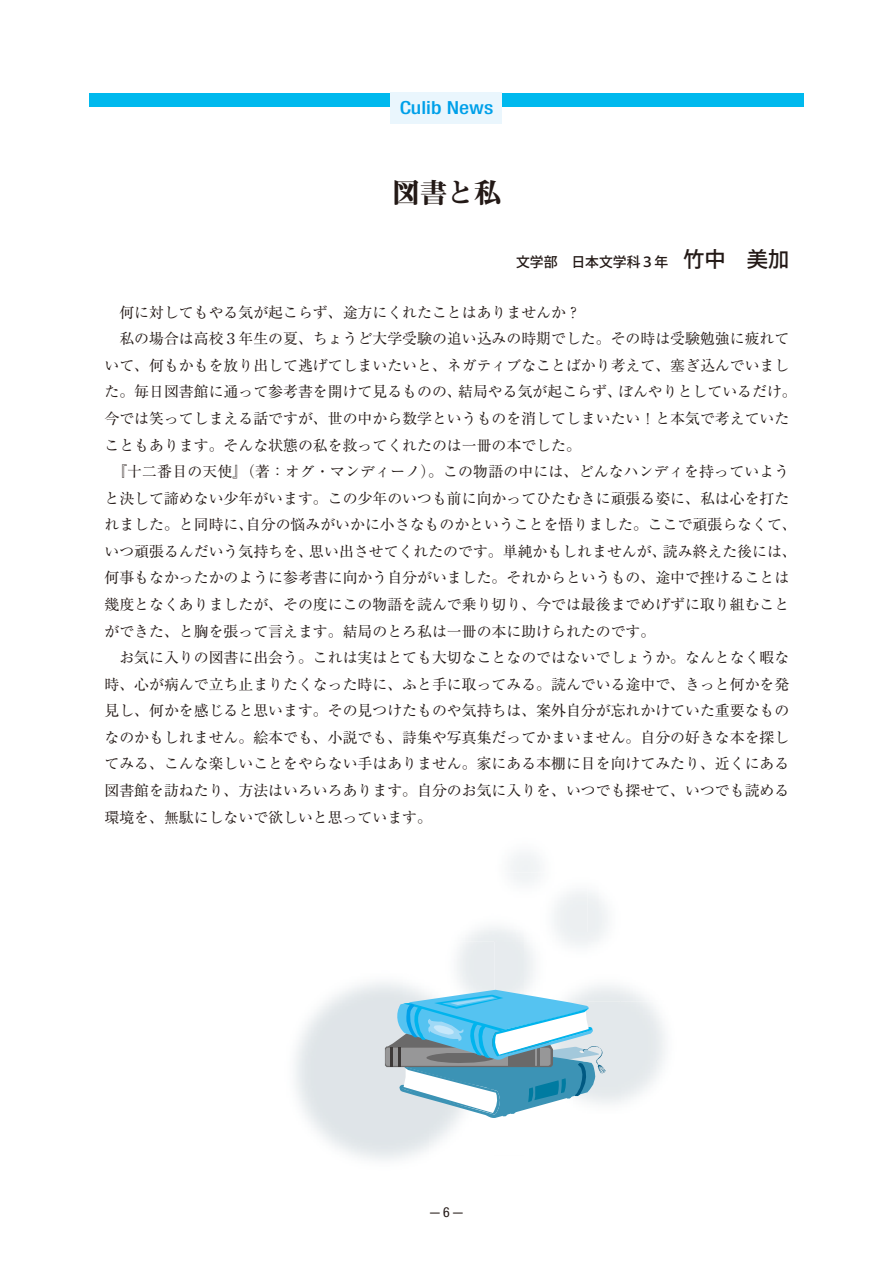
<style>
.page{position:relative;width:893px;height:1263px;background:#fff}
.page>*{position:absolute;margin:0;border:0;box-sizing:border-box;transform-origin:0 0}
.t1{font:27.6px "Midashi Min Pro MA31 90 msp RKSJ H";color:#231916}
.t2{font:500 condensed 18px "Helvetica Neue LT Std";color:#00a0e9;scale:1.2 1}
.t3{font:14.85px "Ryumin Pro Regular 90 msp RKSJ H";color:#231916}
.t4{font:13.8px "Koz Go Std Medium 90 msp RKSJ H";color:#231916}
.t5{font:condensed 13.8px "Helvetica Neue LT Std";color:#231916;scale:.7 1}
.s1{font-size:21.3px}
</style>
<div class="page">
<img style="left:494px;top:941px;width:3px;height:49px">
<svg style="left:587px;top:932px;width:11px;height:9px"></svg>
<svg style="left:494px;top:931px;width:29px;height:10px"></svg>
<svg style="left:385px;top:990px;width:226px;height:128px"></svg>
<div style="left:89px;top:93px;width:714px;height:13px;background:#00b9ee"></div>
<div style="left:391px;top:92px;width:111px;height:32px;background:#eaf6fd"></div>
<p class="t2" style="left:399px;top:97px;width:79px">Culib News</p>
<h1 class="t1" style="left:392px;top:182px;width:110px">図書と私</h1>
<p class="t4" style="left:516px;top:257px;width:275px">文学部　日本文学科３年 <span class="s1">竹中　美加</span></p>
<p class="t3" style="left:119px;top:307px;width:463px">何に対してもやる気が起こらず、途方にくれたことはありませんか？</p>
<p class="t3" style="left:119px;top:333px;width:671px">私の場合は高校３年生の夏、ちょうど大学受験の追い込みの時期でした。その時は受験勉強に疲れて</p>
<p class="t3" style="left:104px;top:360px;width:686px">いて、何もかもを放り出して逃げてしまいたいと、ネガティブなことばかり考えて、塞ぎ込んでいまし</p>
<p class="t3" style="left:104px;top:386px;width:693px">た。毎日図書館に通って参考書を開けて見るものの、結局やる気が起こらず、ぼんやりとしているだけ。</p>
<p class="t3" style="left:104px;top:413px;width:686px">今では笑ってしまえる話ですが、世の中から数学というものを消してしまいたい！と本気で考えていた</p>
<p class="t3" style="left:104px;top:439px;width:478px">こともあります。そんな状態の私を救ってくれたのは一冊の本でした。</p>
<p class="t3" style="left:112px;top:466px;width:679px">『十二番目の天使』（著：オグ・マンディーノ）。この物語の中には、どんなハンディを持っていよう</p>
<p class="t3" style="left:104px;top:493px;width:686px">と決して諦めない少年がいます。この少年のいつも前に向かってひたむきに頑張る姿に、私は心を打た</p>
<p class="t3" style="left:104px;top:519px;width:693px">れました。と同時に、自分の悩みがいかに小さなものかということを悟りました。ここで頑張らなくて、</p>
<p class="t3" style="left:104px;top:546px;width:693px">いつ頑張るんだいう気持ちを、思い出させてくれたのです。単純かもしれませんが、読み終えた後には、</p>
<p class="t3" style="left:104px;top:572px;width:686px">何事もなかったかのように参考書に向かう自分がいました。それからというもの、途中で挫けることは</p>
<p class="t3" style="left:104px;top:599px;width:686px">幾度となくありましたが、その度にこの物語を読んで乗り切り、今では最後までめげずに取り組むこと</p>
<p class="t3" style="left:104px;top:625px;width:552px">ができた、と胸を張って言えます。結局のとろ私は一冊の本に助けられたのです。</p>
<p class="t3" style="left:119px;top:652px;width:671px">お気に入りの図書に出会う。これは実はとても大切なことなのではないでしょうか。なんとなく暇な</p>
<p class="t3" style="left:104px;top:679px;width:686px">時、心が病んで立ち止まりたくなった時に、ふと手に取ってみる。読んでいる途中で、きっと何かを発</p>
<p class="t3" style="left:104px;top:705px;width:686px">見し、何かを感じると思います。その見つけたものや気持ちは、案外自分が忘れかけていた重要なもの</p>
<p class="t3" style="left:104px;top:732px;width:686px">なのかもしれません。絵本でも、小説でも、詩集や写真集だってかまいません。自分の好きな本を探し</p>
<p class="t3" style="left:104px;top:758px;width:686px">てみる、こんな楽しいことをやらない手はありません。家にある本棚に目を向けてみたり、近くにある</p>
<p class="t3" style="left:104px;top:785px;width:686px">図書館を訪ねたり、方法はいろいろあります。自分のお気に入りを、いつでも探せて、いつでも読める</p>
<p class="t3" style="left:104px;top:811px;width:329px">環境を、無駄にしないで欲しいと思っています。</p>
<p class="t5" style="left:430px;top:1204px;width:48px">—6—</p>
</div>
